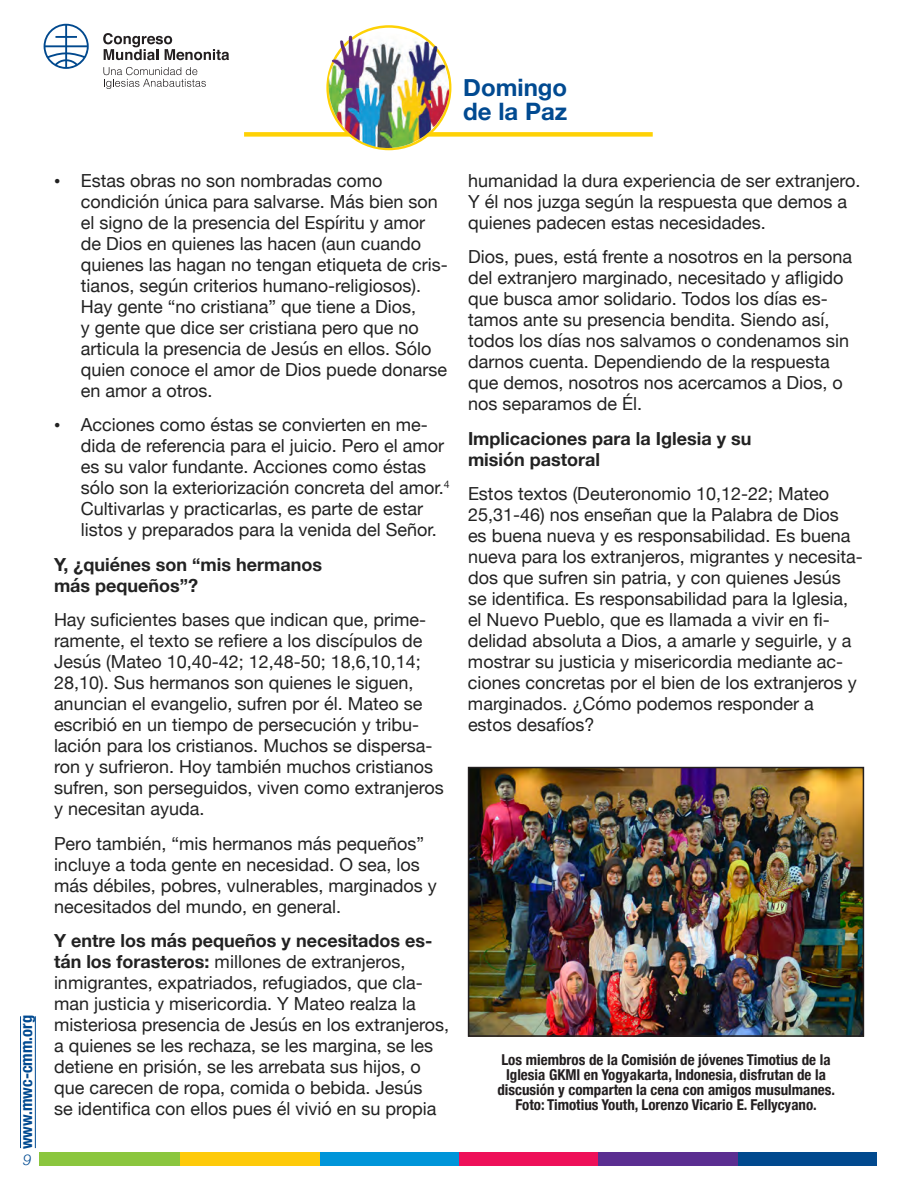
<style>
.page{position:relative;width:918px;height:1188px;background:#fff}
.page>*{position:absolute;margin:0;border:0;box-sizing:border-box;transform-origin:0 0}
.t1{font:700 24px/24px "Helvetica Neue";color:#014a91}
.t2{font:18px/21px "Helvetica Neue";color:#222}
.t3{font:700 18px/21px "Helvetica Neue";color:#222}
.t4{font:700 condensed 16.5px "Helvetica Neue";color:#014a91}
.t5{font:700 condensed 15px/15px "Helvetica Neue";color:#231f20;text-align:center}
.t6{font:italic 300 15px "Helvetica Neue";color:#014a91}
.s1{font-family:"Times New Roman"}
.s2{font-weight:700}
</style>
<div class="page">
<div style="left:244px;top:132px;width:409px;height:5px;background:#fed105"></div>
<img style="left:325px;top:28px;width:125px;height:121px">
<div style="left:736px;top:1153px;width:141px;height:13px;background:#01498e"></div>
<div style="left:597px;top:1153px;width:141px;height:13px;background:#5b2e91"></div>
<div style="left:458px;top:1153px;width:140px;height:13px;background:#ee1059"></div>
<div style="left:318px;top:1153px;width:141px;height:13px;background:#0095d9"></div>
<div style="left:179px;top:1153px;width:140px;height:13px;background:#feca0a"></div>
<div style="left:39px;top:1153px;width:141px;height:13px;background:#8bc63e"></div>
<hr style="left:20px;top:1016px;width:1px;height:132px;background:#014a91">
<hr style="left:35px;top:1016px;width:1px;height:132px;background:#014a91">
<svg style="left:103px;top:33px;width:126px;height:27px"></svg>
<svg style="left:103px;top:67px;width:103px;height:22px"></svg>
<svg style="left:44px;top:24px;width:45px;height:45px"></svg>
<img style="left:471px;top:770px;width:390px;height:264px">
<div style="left:468px;top:767px;width:396px;height:270px;border:2px solid #231f20"></div>
<h1 class="t1" style="left:463px;top:76px;width:105px">Domingo de la Paz</h1>
<p class="t4" style="left:12px;top:1149px;width:136px;rotate:-90deg">www.mwc-cmm.org</p>
<p class="t6" style="left:23px;top:1148px;width:10px">9</p>
<p class="t2" style="left:81px;top:171px;width:369px;text-indent:-27px"><span class="s1">•</span> Estas obras no son nombradas como condición única para salvarse. Más bien son el signo de la presencia del Espíritu y amor de Dios en quienes las hacen (aun cuando quienes las hagan no tengan etiqueta de cris&shy;tianos, según criterios humano-religiosos).<br>Hay gente “no cristiana” que tiene a Dios,<br>y gente que dice ser cristiana pero que no articula la presencia de Jesús en ellos. Sólo quien conoce el amor de Dios puede donarse en amor a otros.</p>
<p class="t2" style="left:81px;top:415px;width:370px;text-indent:-27px"><span class="s1">•</span> Acciones como éstas se convierten en me&shy;dida de referencia para el juicio. Pero el amor es su valor fundante. Acciones como éstas sólo son la exteriorización concreta del amor.<sup>4<br></sup>Cultivarlas y practicarlas, es parte de estar listos y preparados para la venida del Señor.</p>
<p class="t3" style="left:54px;top:554px;width:270px">Y, ¿quiénes son “mis hermanos más pequeños”?</p>
<p class="t2" style="left:54px;top:610px;width:391px">Hay suficientes bases que indican que, prime&shy;ramente, el texto se refiere a los discípulos de Jesús (Mateo 10,40-42; 12,48-50; 18,6,10,14; 28,10). Sus hermanos son quienes le siguen, anuncian el evangelio, sufren por él. Mateo se escribió en un tiempo de persecución y tribu&shy;lación para los cristianos. Muchos se dispersa&shy;ron y sufrieron. Hoy también muchos cristianos sufren, son perseguidos, viven como extranjeros y necesitan ayuda.</p>
<p class="t2" style="left:54px;top:834px;width:384px">Pero también, “mis hermanos más pequeños” incluye a toda gente en necesidad. O sea, los más débiles, pobres, vulnerables, marginados y necesitados del mundo, en general.</p>
<p class="t2" style="left:54px;top:931px;width:397px"><span class="s2">Y entre los más pequeños y necesitados es&shy;tán los forasteros:</span> millones de extranjeros, inmigrantes, expatriados, refugiados, que cla&shy;man justicia y misericordia. Y Mateo realza la misteriosa presencia de Jesús en los extranjeros, a quienes se les rechaza, se les margina, se les detiene en prisión, se les arrebata sus hijos, o que carecen de ropa, comida o bebida. Jesús<br>se identifica con ellos pues él vivió en su propia</p>
<p class="t2" style="left:468px;top:171px;width:394px">humanidad la dura experiencia de ser extranjero.<br>Y él nos juzga según la respuesta que demos a quienes padecen estas necesidades.</p>
<p class="t2" style="left:468px;top:247px;width:386px">Dios, pues, está frente a nosotros en la persona del extranjero marginado, necesitado y afligido que busca amor solidario. Todos los días es&shy;tamos ante su presencia bendita. Siendo así, todos los días nos salvamos o condenamos sin darnos cuenta. Dependiendo de la respuesta que demos, nosotros nos acercamos a Dios, o nos separamos de Él.</p>
<p class="t3" style="left:468px;top:428px;width:285px">Implicaciones para la Iglesia y su misión pastoral</p>
<p class="t2" style="left:468px;top:484px;width:396px">Estos textos (Deuteronomio 10,12-22; Mateo 25,31-46) nos enseñan que la Palabra de Dios<br>es buena nueva y es responsabilidad. Es buena nueva para los extranjeros, migrantes y necesita&shy;dos que sufren sin patria, y con quienes Jesús se identifica. Es responsabilidad para la Iglesia, el Nuevo Pueblo, que es llamada a vivir en fi&shy;delidad absoluta a Dios, a amarle y seguirle, y a mostrar su justicia y misericordia mediante ac&shy;ciones concretas por el bien de los extranjeros y marginados. ¿Cómo podemos responder a<br>estos desafíos?</p>
<p class="t5" style="left:497px;top:1051px;width:339px">Los miembros de la Comisión de jóvenes Timotius de la Iglesia GKMI en Yogyakarta, Indonesia, disfrutan de la discusión y comparten la cena con amigos musulmanes.<br>Foto: Timotius Youth, Lorenzo Vicario E. Fellycyano.</p>
</div>
